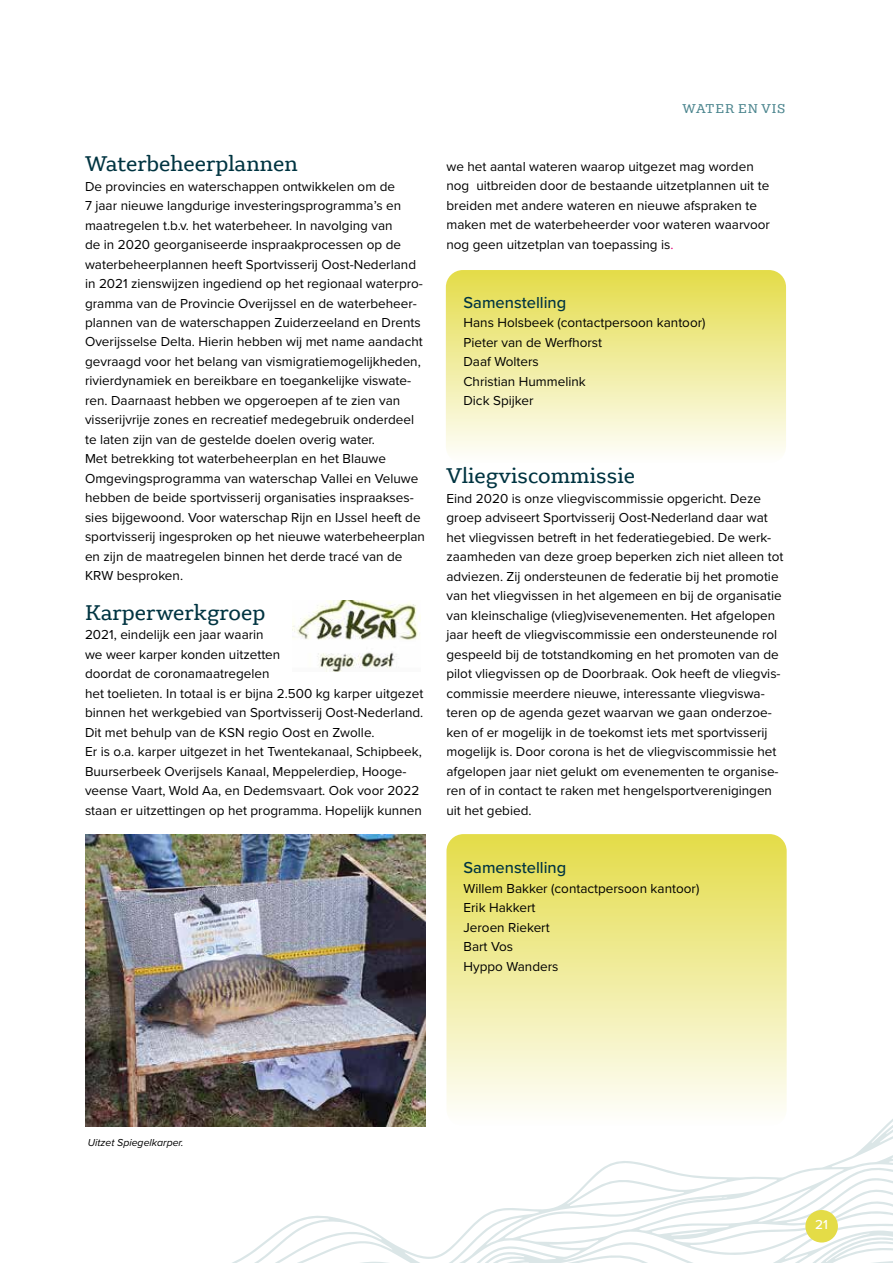
<style>
.page{position:relative;width:893px;height:1263px;background:#fff}
.page>*{position:absolute;margin:0;border:0;box-sizing:border-box;transform-origin:0 0}
.t1{font:22.5px "Gelo";color:#003441}
.t2{font:500 16.5px "Proxima Nova";color:#003441}
.t3{font:13.5px/19.5px "Proxima Nova";color:#000}
.t4{font:13.5px "Gelo";letter-spacing:.07em;color:#4b858e}
.t5{font:500 13.5px "Proxima Nova";color:#fff}
.t6{font:italic 10.5px "Proxima Nova";color:#000}
.s1{color:#e5007c}
</style>
<div class="page">
<svg style="left:232px;top:1102px;width:661px;height:161px"></svg>
<div style="left:805px;top:1210px;width:33px;height:32px;background:#e4dc47;border-radius:50%"></div>
<div style="left:446px;top:834px;width:341px;height:293px;background:linear-gradient(to bottom,#e4dc48,#fefefe);border-radius:17px"></div>
<div style="left:446px;top:270px;width:340px;height:194px;background:linear-gradient(to bottom,#e4dc48,#fefefd);border-radius:17px"></div>
<img style="left:85px;top:834px;width:340px;height:293px">
<img style="left:292px;top:600px;width:129px;height:71px">
<h1 class="t1" style="left:85px;top:150px;width:214px">Waterbeheerplannen</h1>
<p class="t3" style="left:85px;top:176px;width:341px">De provincies en waterschappen ontwikkelen om de<br>7 jaar nieuwe langdurige investeringsprogramma’s en maatregelen t.b.v. het waterbeheer. In navolging van<br>de in 2020 georganiseerde inspraakprocessen op de waterbeheerplannen heeft Sportvisserij Oost-Nederland in 2021 zienswijzen ingediend op het regionaal waterpro&shy;gramma van de Provincie Overijssel en de waterbeheer&shy;plannen van de waterschappen Zuiderzeeland en Drents Overijsselse Delta. Hierin hebben wij met name aandacht gevraagd voor het belang van vismigratiemogelijkheden, rivierdynamiek en bereikbare en toegankelijke viswate&shy;ren. Daarnaast hebben we opgeroepen af te zien van visserijvrije zones en recreatief medegebruik onderdeel te laten zijn van de gestelde doelen overig water.<br>Met betrekking tot waterbeheerplan en het Blauwe Omgevingsprogramma van waterschap Vallei en Veluwe hebben de beide sportvisserij organisaties inspraakses&shy;sies bijgewoond. Voor waterschap Rijn en IJssel heeft de sportvisserij ingesproken op het nieuwe waterbeheerplan en zijn de maatregelen binnen het derde tracé van de KRW besproken.</p>
<h1 class="t1" style="left:85px;top:598px;width:182px">Karperwerkgroep</h1>
<p class="t3" style="left:85px;top:624px;width:340px">2021, eindelijk een jaar waarin<br>we weer karper konden uitzetten<br>doordat de coronamaatregelen<br>het toelieten. In totaal is er bijna 2.500 kg karper uitgezet binnen het werkgebied van Sportvisserij Oost-Nederland.<br>Dit met behulp van de KSN regio Oost en Zwolle.<br>Er is o.a. karper uitgezet in het Twentekanaal, Schipbeek, Buurserbeek Overijsels Kanaal, Meppelerdiep, Hooge&shy;veense Vaart, Wold Aa, en Dedemsvaart. Ook voor 2022 staan er uitzettingen op het programma. Hopelijk kunnen</p>
<p class="t4" style="left:682px;top:100px;width:105px">WATER EN VIS</p>
<p class="t3" style="left:446px;top:156px;width:325px">we het aantal wateren waarop uitgezet mag worden nog uitbreiden door de bestaande uitzetplannen uit te breiden met andere wateren en nieuwe afspraken te maken met de waterbeheerder voor wateren waarvoor nog geen uitzetplan van toepassing is<span class="s1">.</span></p>
<p class="t2" style="left:463px;top:290px;width:104px">Samenstelling</p>
<p class="t3" style="left:463px;top:312px;width:244px">Hans Holsbeek (contactpersoon kantoor)<br>Pieter van de Werfhorst<br>Daaf Wolters<br>Christian Hummelink<br>Dick Spijker</p>
<h1 class="t1" style="left:446px;top:462px;width:190px">Vliegviscommissie</h1>
<p class="t3" style="left:446px;top:488px;width:338px">Eind 2020 is onze vliegviscommissie opgericht. Deze groep adviseert Sportvisserij Oost-Nederland daar wat het vliegvissen betreft in het federatiegebied. De werk&shy;zaamheden van deze groep beperken zich niet alleen tot adviezen. Zij ondersteunen de federatie bij het promotie van het vliegvissen in het algemeen en bij de organisatie van kleinschalige (vlieg)visevenementen. Het afgelopen jaar heeft de vliegviscommissie een ondersteunende rol gespeeld bij de totstandkoming en het promoten van de pilot vliegvissen op de Doorbraak. Ook heeft de vliegvis&shy;commissie meerdere nieuwe, interessante vliegviswa&shy;teren op de agenda gezet waarvan we gaan onderzoe&shy;ken of er mogelijk in de toekomst iets met sportvisserij mogelijk is. Door corona is het de vliegviscommissie het afgelopen jaar niet gelukt om evenementen te organise&shy;ren of in contact te raken met hengelsportverenigingen uit het gebied.</p>
<p class="t2" style="left:463px;top:855px;width:104px">Samenstelling</p>
<p class="t3" style="left:463px;top:878px;width:237px">Willem Bakker (contactpersoon kantoor)<br>Erik Hakkert<br>Jeroen Riekert<br>Bart Vos<br>Hyppo Wanders</p>
<p class="t6" style="left:88px;top:1135px;width:97px">Uitzet Spiegelkarper.</p>
<p class="t5" style="left:815px;top:1215px;width:14px">21</p>
</div>
